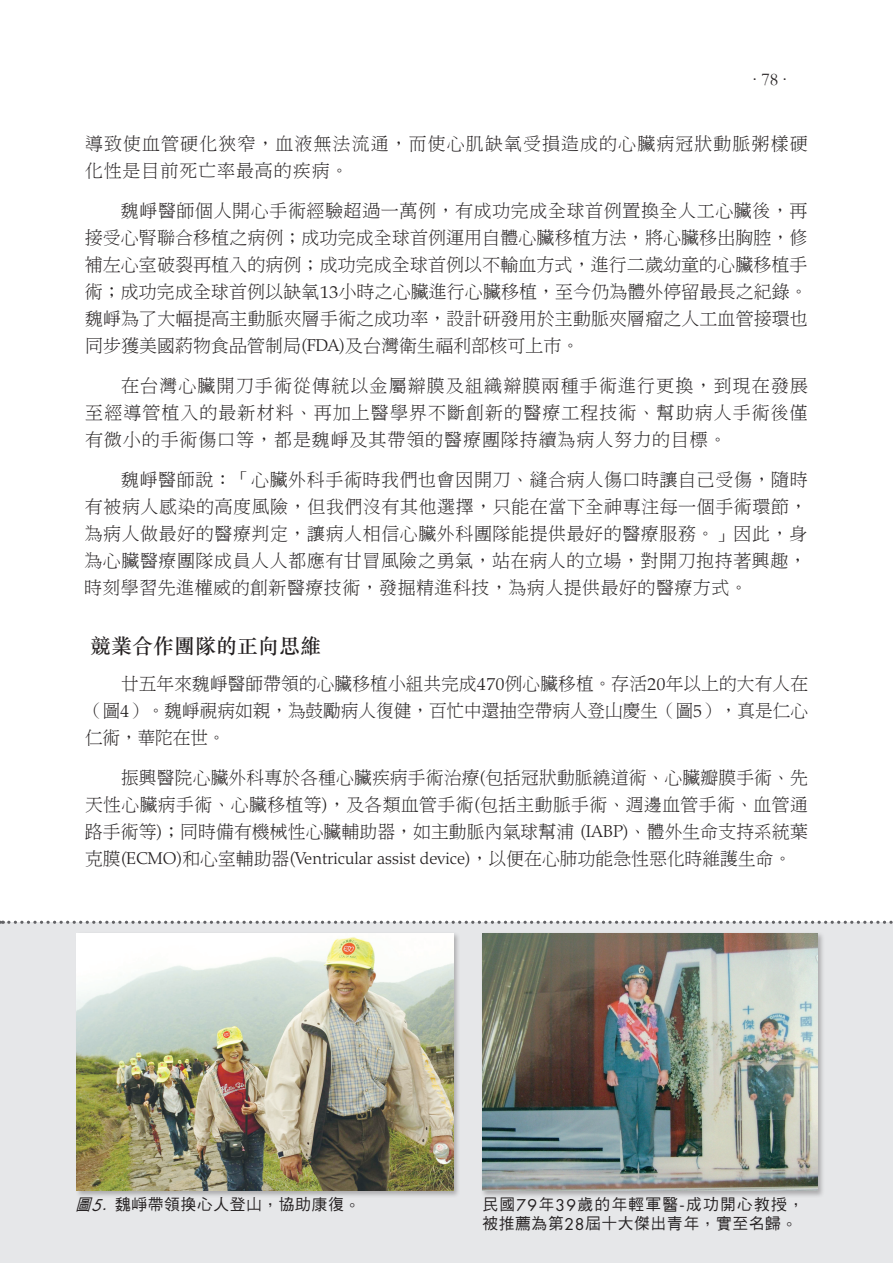
<style>
.page{position:relative;width:893px;height:1263px;background:#fff}
.page>*{position:absolute;margin:0;border:0;box-sizing:border-box;transform-origin:0 0}
.t1{font:500 21px "M Sung HK";color:#231f20}
.t2{font:18px/27px "DF Ming W3 WIN BF";letter-spacing:.025em;color:#231f20;text-align:justify}
.t3{font:18px/27px "DF Ming W3 WIN BF";letter-spacing:.06em;color:#231f20}
.t4{font:18px "Garamond";color:#231f20}
.t5{font:300 17.1px "Palatino LT Std";color:#231f20}
.t6{font:15.75px/18.9px "DF Hei W5 WIN BF";letter-spacing:.04em;color:#231f20}
.s1{font-family:"Palatino LT Std";font-weight:300;font-size:17.4px}
.s2{font-family:"Palatino LT Std";font-weight:300;font-size:17.1px}
.s3{font-family:"DF Ming W3 WIN BF";font-weight:400;font-size:18px}
.s4{font-style:italic}
.s5{font-family:"Futura Std";font-style:italic}
.s6{font-family:"Avenir LT Std";font-style:italic}
.s7{font-family:"Futura Std"}
.s8{font-family:"Avenir LT Std"}
</style>
<div class="page">
<div style="left:1px;top:922px;width:892px;height:341px;background:#e6e7e9"></div>
<hr style="left:0;top:922px;width:1px;height:341px;background:#e6e7e9">
<svg style="left:9px;top:921px;width:884px;height:3px"></svg>
<div style="left:75px;top:931px;width:386px;height:267px;background:#231f20;opacity:.3"></div>
<img style="left:77px;top:933px;width:376px;height:258px">
<div style="left:481px;top:931px;width:344px;height:267px;background:#231f20;opacity:.3"></div>
<img style="left:482px;top:933px;width:335px;height:258px">
<p class="t4" style="left:753px;top:65px;width:35px">. 78 .</p>
<p class="t3" style="left:85px;top:131px;width:724px">導致使血管硬化狹窄，血液無法流通，而使心肌缺氧受損造成的心臟病冠狀動脈粥樣硬化性是目前死亡率最高的疾病。</p>
<p class="t2" style="left:85px;top:197px;width:725px;text-indent:36px">魏崢醫師個人開心手術經驗超過一萬例，有成功完成全球首例置換全人工心臟後，再接受心腎聯合移植之病例；成功完成全球首例運用自體心臟移植方法，將心臟移出胸腔，修補左心室破裂再植入的病例；成功完成全球首例以不輸血方式，進行二歲幼童的心臟移植手術；成功完成全球首例以缺氧<span class="s1">13</span>小時之心臟進行心臟移植，至今仍為體外停留最長之紀錄。魏崢為了大幅提高主動脈夾層手術之成功率，設計研發用於主動脈夾層瘤之人工血管接環也同步獲美國葯物食品管制局<span class="s2">(FDA)</span>及台灣衛生福利部核可上市。</p>
<p class="t2" style="left:85px;top:372px;width:725px;text-indent:36px">在台灣心臟開刀手術從傳統以金屬辮膜及組織辮膜兩種手術進行更換，到現在發展至經導管植入的最新材料、再加上醫學界不斷創新的醫療工程技術、幫助病人手術後僅有微小的手術傷口等，都是魏崢及其帶領的醫療團隊持續為病人努力的目標。</p>
<p class="t2" style="left:84px;top:466px;width:725px;text-indent:37px">魏崢醫師說：「心臟外科手術時我們也會因開刀、縫合病人傷口時讓自己受傷，隨時有被病人感染的高度風險，但我們沒有其他選擇，只能在當下全神專注每一個手術環節，為病人做最好的醫療判定，讓病人相信心臟外科團隊能提供最好的醫療服務。」因此，身為心臟醫療團隊成員人人都應有甘冒風險之勇氣，站在病人的立場，對開刀抱持著興趣，時刻學習先進權威的創新醫療技術，發掘精進科技，為病人提供最好的醫療方式。</p>
<p class="t1" style="left:90px;top:631px;width:233px">競業合作團隊的正向思維</p>
<p class="t2" style="left:85px;top:670px;width:724px;text-indent:36px">廿五年來魏崢醫師帶領的心臟移植小組共完成<span class="s1">470</span>例心臟移植。存活<span class="s1">20</span>年以上的大有人在（圖<span class="s1">4</span>）。魏崢視病如親，為鼓勵病人復健，百忙中還抽空帶病人登山慶生（圖<span class="s1">5</span>），真是仁心仁術，華陀在世。</p>
<p class="t2" style="left:85px;top:764px;width:724px;text-indent:36px">振興醫院心臟外科專於各種心臟疾病手術治療<span class="s2">(</span>包括冠狀動脈繞道術、心臟瓣膜手術、先天性心臟病手術、心臟移植等<span class="s2">)</span>，及各類血管手術<span class="s2">(</span>包括主動脈手術、週邊血管手術、血管通路手術等<span class="s2">)</span>；同時備有機械性心臟輔助器，如主動脈內氣球幫浦 <span class="s2">(IABP)</span>、體外生命支持系統葉</p>
<p class="t5" style="left:85px;top:848px;width:708px"><span class="s3">克膜</span>(ECMO)<span class="s3">和心室輔助器</span>(Ventricular assist device)<span class="s3">，以便在心肺功能急性惡化時維護生命。</span></p>
<p class="t6" style="left:76px;top:1195px;width:286px"><span class="s4">圖</span><span class="s5">5</span><span class="s6">.</span> 魏崢帶領換心人登山，協助康復。</p>
<p class="t6" style="left:482px;top:1195px;width:323px">民國<span class="s7">79</span>年<span class="s7">39</span>歲的年輕軍醫<span class="s8">-</span>成功開心教授，被推薦為第<span class="s7">28</span>屆十大傑出青年，實至名歸。</p>
</div>
